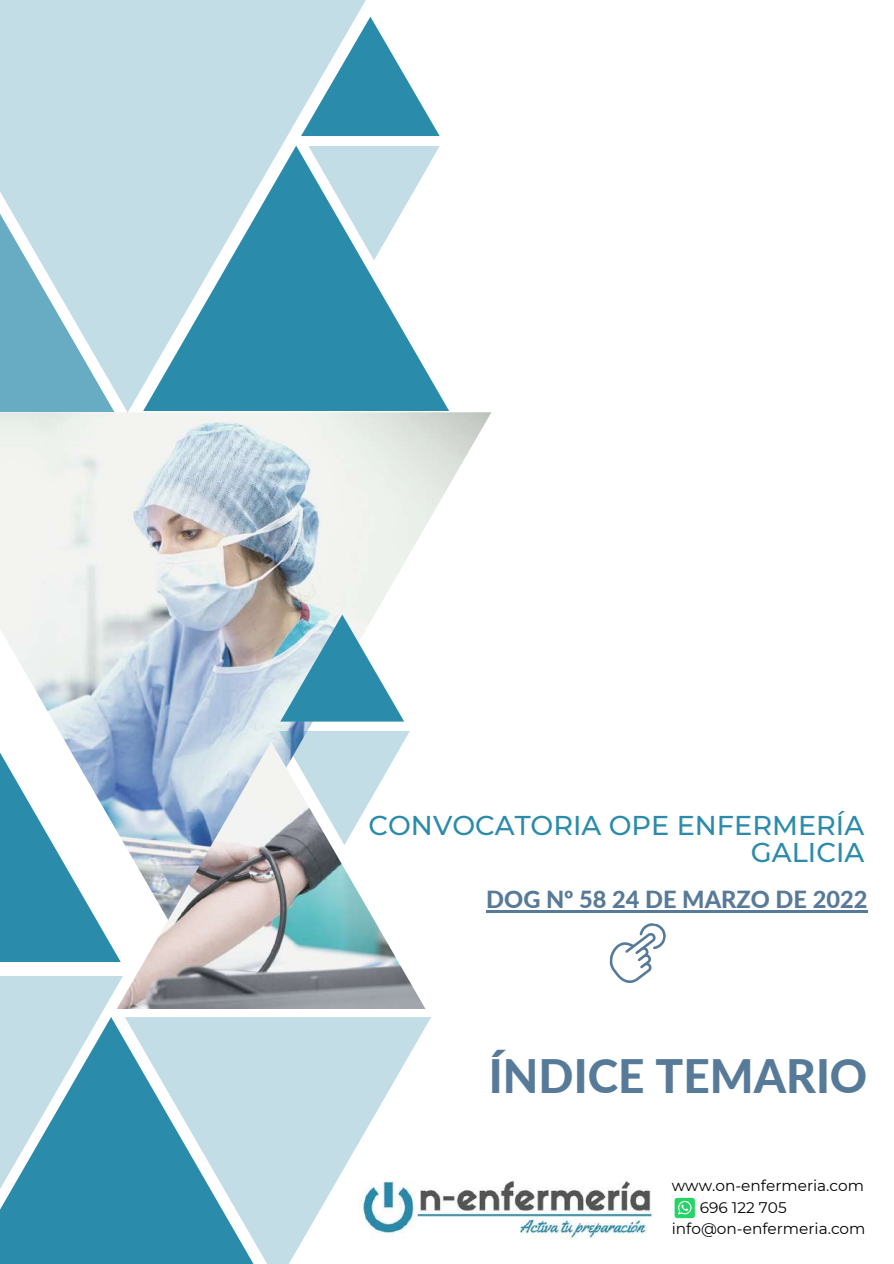
<style>
.page{position:relative;width:894px;height:1264px;background:#fff}
.page>*{position:absolute;margin:0;border:0;box-sizing:border-box;transform-origin:0 0}
.t1{font:800 46.05px "Lato";color:#587a99}
.t2{font:500 27.15px/27.2px "Montserrat";color:#2b8baa;text-align:right}
.t3{font:800 23.55px "Lato";color:#587a99}
.t4{font:15.3px "Montserrat";color:#000}
</style>
<div class="page">
<div style="left:0;top:976px;width:123px;height:41px;background:#c2dde6"></div>
<svg style="left:0;top:1017px;width:125px;height:246px;fill:#2b8baa"></svg>
<img style="left:0;top:412px;width:491px;height:501px">
<svg style="left:0;top:697px;width:121px;height:264px"></svg>
<div style="left:0;top:0;width:380px;height:412px;background:#c2dde6"></div>
<svg style="left:143px;top:146px;width:306px;height:264px;fill:#2b8baa"></svg>
<svg style="left:125px;top:1017px;width:306px;height:246px;fill:#c2dde6"></svg>
<img style="left:117px;top:741px;width:308px;height:267px">
<svg style="left:0;top:146px;width:114px;height:265px"></svg>
<svg style="left:308px;top:146px;width:132px;height:114px"></svg>
<svg style="left:301px;top:17px;width:138px;height:119px"></svg>
<svg style="left:278px;top:731px;width:132px;height:114px"></svg>
<svg style="left:280px;top:614px;width:124px;height:107px"></svg>
<img style="left:347px;top:1170px;width:306px;height:75px">
<div style="left:674px;top:1197px;width:20px;height:21px;background:#25d366;border-radius:3px"></div>
<svg style="left:678px;top:1200px;width:13px;height:14px"></svg>
<hr style="left:486px;top:910px;width:381px;height:2px;background:#587a99">
<svg style="left:609px;top:923px;width:57px;height:60px"></svg>
<h2 class="t2" style="left:368px;top:812px;width:497px">CONVOCATORIA OPE ENFERMERÍA<br>GALICIA</h2>
<h3 class="t3" style="left:486px;top:885px;width:382px">DOG Nº 58 24 DE MARZO DE 2022</h3>
<h1 class="t1" style="left:489px;top:1047px;width:380px">ÍNDICE TEMARIO</h1>
<p class="t4" style="left:671px;top:1176px;width:194px">www.on-enfermeria.com</p>
<p class="t4" style="left:699px;top:1197px;width:88px">696 122 705</p>
<p class="t4" style="left:671px;top:1219px;width:195px">info@on-enfermeria.com</p>
</div>
